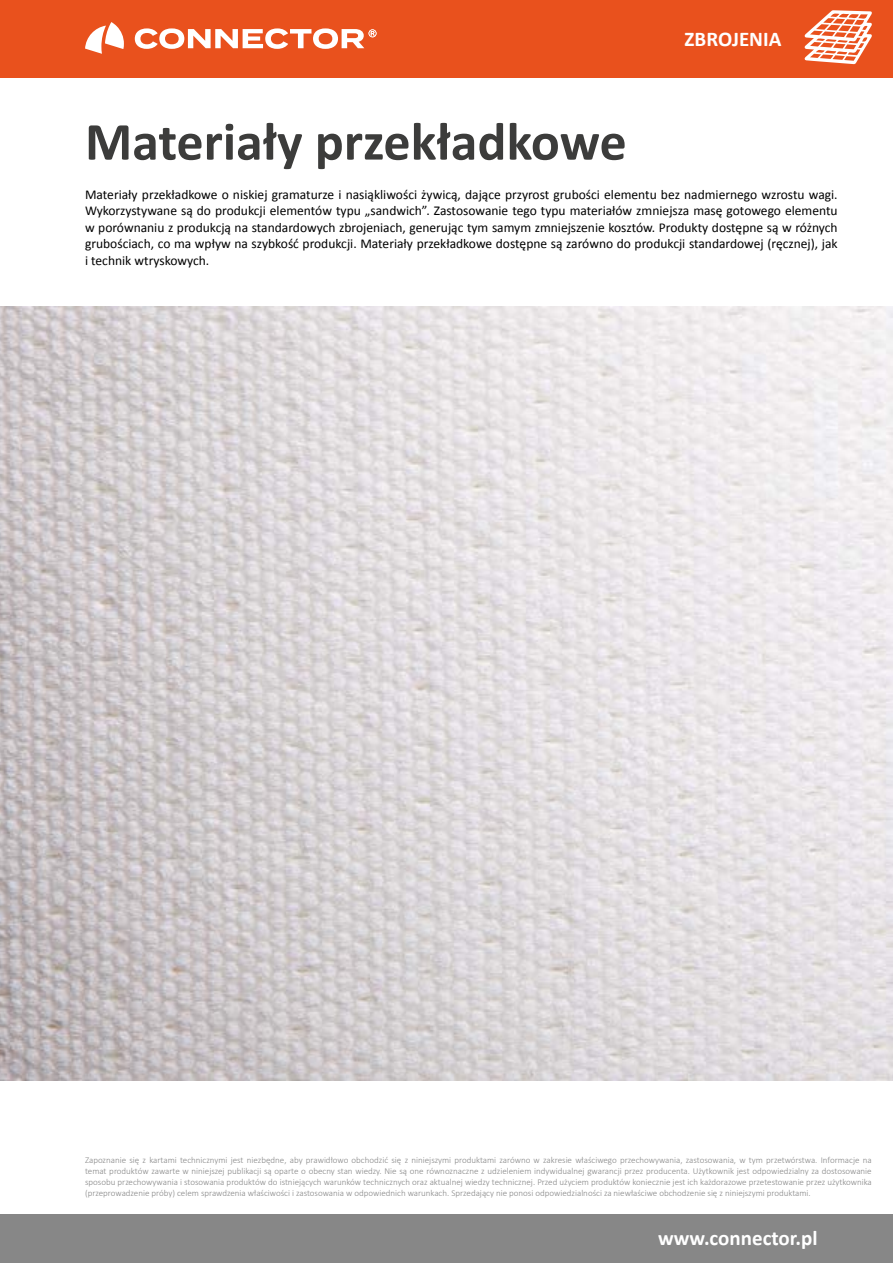
<style>
.page{position:relative;width:893px;height:1263px;background:#fff}
.page>*{position:absolute;margin:0;border:0;box-sizing:border-box;transform-origin:0 0}
.t1{font:700 54px "Calibri";color:#3c3c3b}
.t2{font:700 21px "Calibri";color:#fff}
.t3{font:13.5px/16.5px "Calibri";color:#000;text-align:justify}
.t4{font:300 9px/10.8px "Calibri";color:#878787;text-align:justify}
</style>
<div class="page">
<div style="left:0;top:0;width:893px;height:78px;background:#e9511d"></div>
<div style="left:0;top:1214px;width:893px;height:49px;background:#878787"></div>
<svg style="left:804px;top:10px;width:68px;height:54px"></svg>
<svg style="left:135px;top:28px;width:241px;height:21px"></svg>
<svg style="left:85px;top:22px;width:39px;height:32px"></svg>
<img style="left:0;top:306px;width:893px;height:775px">
<h2 class="t2" style="left:685px;top:26px;width:98px">ZBROJENIA</h2>
<h1 class="t1" style="left:85px;top:108px;width:543px">Materiały przekładkowe</h1>
<p class="t3" style="left:85px;top:185px;width:754px">Materiały przekładkowe o niskiej gramaturze i nasiąkliwości żywicą, dające przyrost grubości elementu bez nadmiernego wzrostu wagi.<br>Wykorzystywane są do produkcji elementów typu „sandwich”. Zastosowanie tego typu materiałów zmniejsza masę gotowego elementu w porównaniu z produkcją na standardowych zbrojeniach, generując tym samym zmniejszenie kosztów. Produkty dostępne są w różnych grubościach, co ma wpływ na szybkość produkcji. Materiały przekładkowe dostępne są zarówno do produkcji standardowej (ręcznej), jak i technik wtryskowych.</p>
<p class="t4" style="left:85px;top:1155px;width:788px">Zapoznanie się z kartami technicznymi jest niezbędne, aby prawidłowo obchodzić się z niniejszymi produktami zarówno w zakresie właściwego przechowywania, zastosowania, w tym przetwórstwa. Informacje na temat produktów zawarte w niniejszej publikacji są oparte o obecny stan wiedzy. Nie są one równoznaczne z udzieleniem indywidualnej gwarancji przez producenta. Użytkownik jest odpowiedzialny za dostosowanie sposobu przechowywania i stosowania produktów do istniejących warunków technicznych oraz aktualnej wiedzy technicznej. Przed użyciem produktów koniecznie jest ich każdorazowe przetestowanie przez użytkownika (przeprowadzenie próby) celem sprawdzenia właściwości i zastosowania w odpowiednich warunkach. Sprzedający nie ponosi odpowiedzialności za niewłaściwe obchodzenie się z niniejszymi produktami.</p>
<h2 class="t2" style="left:658px;top:1225px;width:161px">www.connector.pl</h2>
</div>
